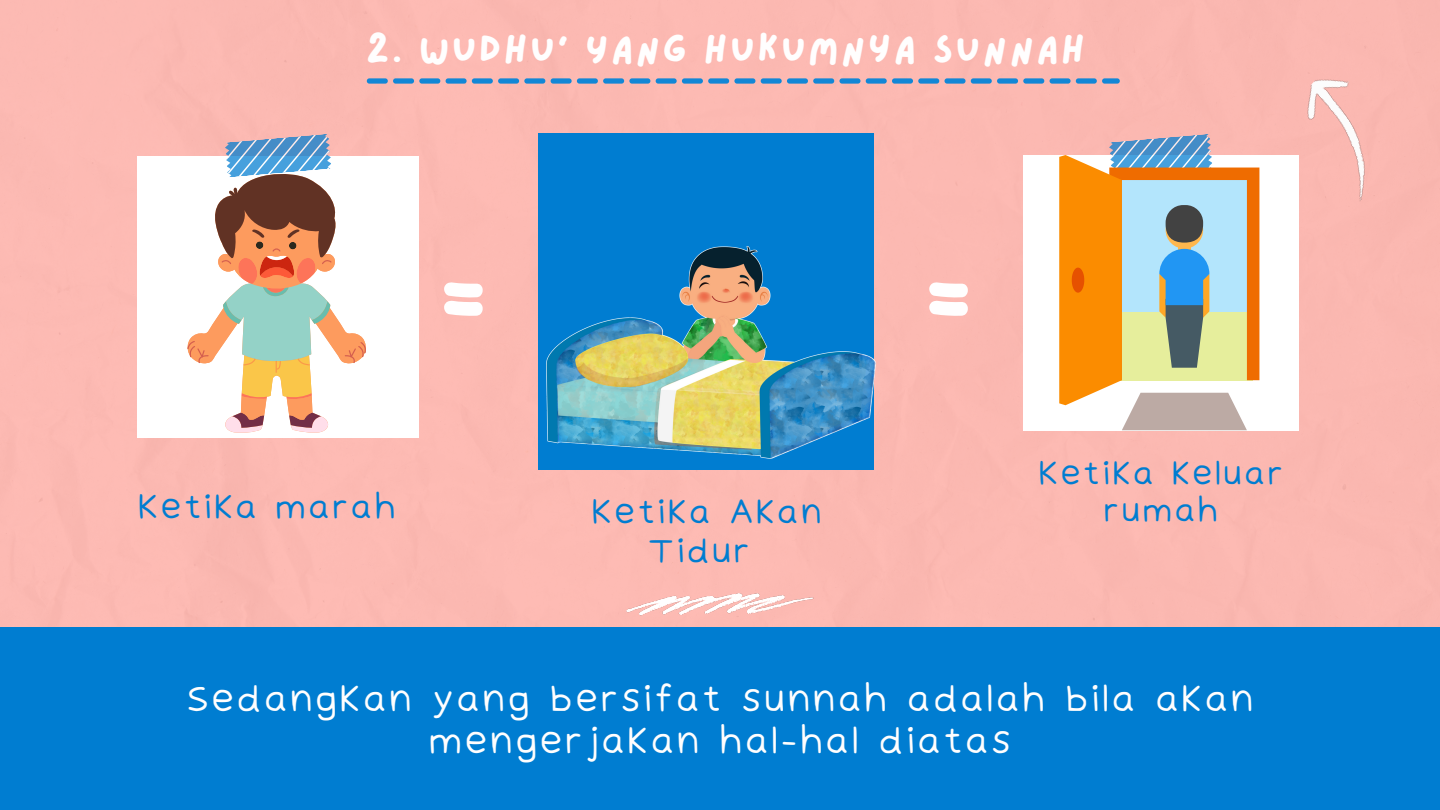
<style>
.page{position:relative;width:1440px;height:810px;background:#fff}
.page>*{position:absolute;margin:0;border:0;box-sizing:border-box;transform-origin:0 0}
.t1{font:91.7px "Lazydog";color:#fffefe}
.t2{font:38px "Lazydog";letter-spacing:.07em;color:#fffefe}
.t3{font:36px/42px "Irene Florentina";color:#fffefe;text-align:center}
.t4{font:33px/38.2px "Irene Florentina";color:#007dd1;text-align:center}
.t5{font:32px/37.5px "Irene Florentina";color:#007dd1;text-align:center}
</style>
<div class="page">
<div style="left:0;top:0;width:1440px;height:628px;background:#fcb9b2"></div>
<div style="left:538px;top:134px;width:336px;height:336px;background:#007dd1"></div>
<div style="left:137px;top:156px;width:282px;height:282px;background:#fff"></div>
<div style="left:1023px;top:155px;width:275px;height:275px;background:#fff"></div>
<svg style="left:367px;top:78px;width:753px;height:6px;background:#5f97c9"></svg>
<img style="left:622px;top:593px;width:196px;height:23px">
<div style="left:0;top:628px;width:1440px;height:182px;background:#007dd1"></div>
<img style="left:1274px;top:65px;width:141px;height:137px">
<img style="left:547px;top:246px;width:328px;height:213px">
<svg style="left:187px;top:134px;width:180px;height:299px"></svg>
<svg style="left:1059px;top:134px;width:200px;height:296px;background:#cbb58b"></svg>
<p class="t2" style="left:366px;top:30px;width:720px">2. WUDHU' YANG HUKUMNYA SUNNAH</p>
<h1 class="t1" style="left:440px;top:253px;width:49px">=</h1>
<p class="t4" style="left:137px;top:488px;width:261px">Ketika marah</p>
<p class="t4" style="left:590px;top:493px;width:234px">Ketika Akan<br>Tidur</p>
<h1 class="t1" style="left:925px;top:253px;width:49px">=</h1>
<p class="t5" style="left:1037px;top:454px;width:248px">Ketika keluar rumah</p>
<p class="t3" style="left:185px;top:677px;width:1071px">Sedangkan yang bersifat sunnah adalah bila akan mengerjakan hal-hal diatas</p>
</div>
